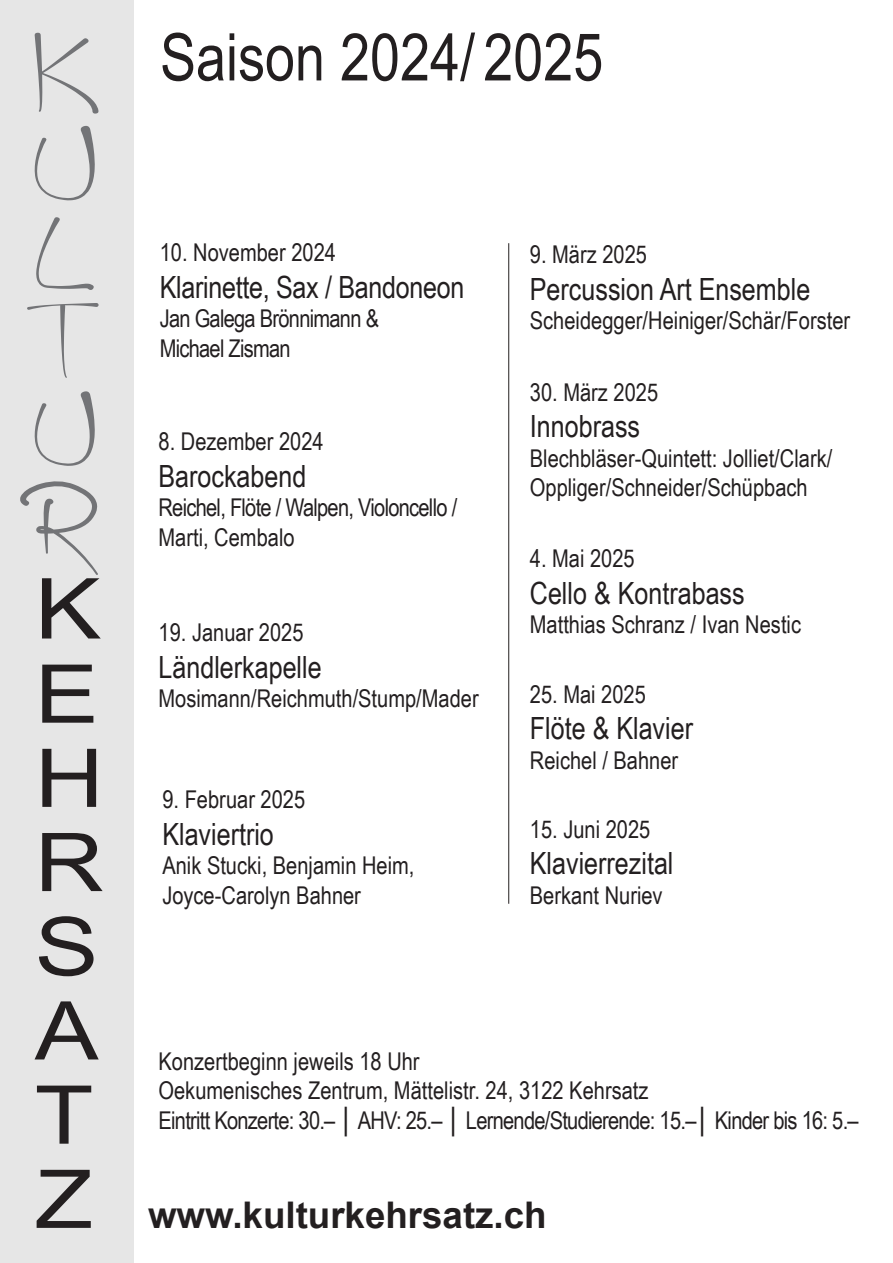
<style>
.page{position:relative;width:893px;height:1263px;background:#fff}
.page>*{position:absolute;margin:0;border:0;box-sizing:border-box;transform-origin:0 0}
.t1{font:113.25px "A Hand Made Font";color:#737477;scale:1.18 1}
.t2{font:105.6px/88.5px "A Hand Made Font";color:#737477;scale:1.18 1}
.t3{font:84.15px "Arial";color:#231f20;scale:1.18 1}
.t4{font:81.15px/84.2px "Arial";color:#231f20;scale:1.18 1}
.t5{font:65.85px "Arial Narrow";color:#231f20}
.t6{font:700 36.75px "Arial";color:#231f20}
.t7{font:30.6px "Arial Narrow";color:#231f20}
.t8{font:24.45px/29.4px "Arial Narrow";color:#231f20}
.t9{font:24.45px/29.4px "Arial Narrow";letter-spacing:-.03em;color:#231f20}
</style>
<div class="page">
<div style="left:0;top:0;width:133px;height:1263px;background:#e6e6e6"></div>
<hr style="left:508px;top:243px;width:1px;height:661px;background:#231f20">
<h1 class="t1" style="left:35px;top:31px;width:58px">K</h1>
<h2 class="t2" style="left:35px;top:130px;width:84px">U<br>L<br>T<br>U<br>R</h2>
<h3 class="t3" style="left:35px;top:551px;width:58px">K</h3>
<h3 class="t4" style="left:35px;top:652px;width:60px">E<br>H<br>R<br>S<br>A<br>T<br>Z</h3>
<h3 class="t5" style="left:160px;top:9px;width:445px">Saison 2024/ 2025</h3>
<p class="t8" style="left:160px;top:237px;width:178px">10. November 2024</p>
<p class="t7" style="left:160px;top:265px;width:306px">Klarinette, Sax / Bandoneon</p>
<p class="t9" style="left:160px;top:303px;width:221px">Jan Galega Brönnimann &amp;<br>Michael Zisman</p>
<p class="t8" style="left:159px;top:426px;width:167px">8. Dezember 2024</p>
<p class="t7" style="left:159px;top:453px;width:149px">Barockabend</p>
<p class="t9" style="left:159px;top:492px;width:300px">Reichel, Flöte / Walpen, Violoncello /<br>Marti, Cembalo</p>
<p class="t8" style="left:159px;top:617px;width:147px">19. Januar 2025</p>
<p class="t7" style="left:159px;top:645px;width:165px">Ländlerkapelle</p>
<p class="t8" style="left:159px;top:683px;width:322px">Mosimann/Reichmuth/Stump/Mader</p>
<p class="t8" style="left:162px;top:784px;width:144px">9. Februar 2025</p>
<p class="t7" style="left:162px;top:812px;width:113px">Klaviertrio</p>
<p class="t8" style="left:162px;top:850px;width:254px">Anik Stucki, Benjamin Heim,<br>Joyce-Carolyn Bahner</p>
<p class="t8" style="left:530px;top:239px;width:119px">9. März 2025</p>
<p class="t7" style="left:530px;top:267px;width:282px">Percussion Art Ensemble</p>
<p class="t8" style="left:530px;top:305px;width:322px">Scheidegger/Heiniger/Schär/Forster</p>
<p class="t8" style="left:530px;top:376px;width:130px">30. März 2025</p>
<p class="t7" style="left:530px;top:404px;width:112px">Innobrass</p>
<p class="t8" style="left:530px;top:442px;width:304px">Blechbläser-Quintett: Jolliet/Clark/<br>Oppliger/Schneider/Schüpbach</p>
<p class="t8" style="left:530px;top:543px;width:106px">4. Mai 2025</p>
<p class="t7" style="left:530px;top:571px;width:216px">Cello &amp; Kontrabass</p>
<p class="t8" style="left:530px;top:609px;width:273px">Matthias Schranz / Ivan Nestic</p>
<p class="t8" style="left:530px;top:678px;width:118px">25. Mai 2025</p>
<p class="t7" style="left:530px;top:706px;width:165px">Flöte &amp; Klavier</p>
<p class="t8" style="left:530px;top:744px;width:150px">Reichel / Bahner</p>
<p class="t8" style="left:530px;top:813px;width:122px">15. Juni 2025</p>
<p class="t7" style="left:530px;top:841px;width:145px">Klavierrezital</p>
<p class="t8" style="left:530px;top:879px;width:134px">Berkant Nuriev</p>
<p class="t8" style="left:159px;top:1046px;width:702px">Konzertbeginn jeweils 18 Uhr<br>Oekumenisches Zentrum, Mättelistr. 24, 3122 Kehrsatz<br>Eintritt Konzerte: 30.– │ AHV: 25.– │ Lernende/Studierende: 15.–│ Kinder bis 16: 5.–</p>
<h3 class="t6" style="left:148px;top:1189px;width:400px">www.kulturkehrsatz.ch</h3>
</div>
